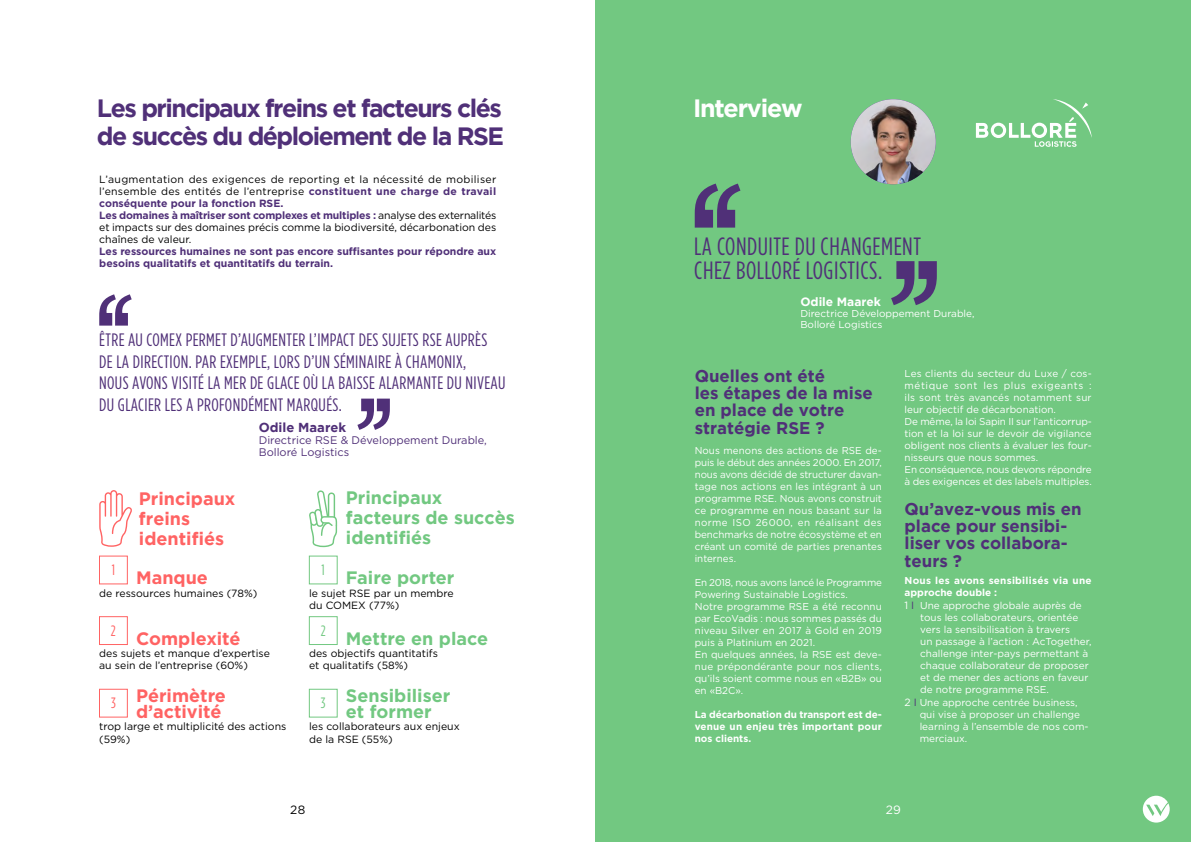
<style>
.page{position:relative;width:1191px;height:842px;background:#fff}
.page>*{position:absolute;margin:0;border:0;box-sizing:border-box;transform-origin:0 0}
.t1{font:700 25px/28px "Gotham";letter-spacing:-.06em;color:#503078}
.t2{font:25px/24px "Gotham Condensed";letter-spacing:.02em;color:#503078}
.t3{font:700 25px "Gotham";letter-spacing:-.05em;color:#fff}
.t4{font:18px/21.6px "Gotham Condensed";letter-spacing:.02em;color:#503078}
.t5{font:700 18px/16px "Gotham";color:#72c881}
.t6{font:700 18px/20px "Gotham";color:#72c881}
.t7{font:700 18px/16px "Gotham";color:#ff6363}
.t8{font:700 18px/20px "Gotham";color:#ff6363}
.t9{font:700 17px/17.3px "Gotham";color:#503078}
.t10{font:15px "Gotham Condensed";color:#ff6363}
.t11{font:15px "Gotham Condensed";color:#72c881}
.t12{font:700 13px "Gotham";color:#503078}
.t13{font:700 12px "Gotham";color:#fff}
.t14{font:12px "Gotham";color:#000}
.t15{font:12px "Gotham";color:#fff}
.t16{font:11px/12px "Gotham";color:#503078}
.t17{font:10.5px/12px "Gotham";color:#000}
.t18{font:700 10.5px/12px "Gotham";color:#503078}
.t19{font:10px/12px "Gotham";color:#fff}
.t20{font:700 10px/12px "Gotham";letter-spacing:.02em;color:#fff}
.s1{font-weight:700;color:#503078}
.s2{font-size:10.5px}
.s3{font-size:10.5px;color:#503078}
</style>
<div class="page">
<div style="left:595px;top:0;width:596px;height:842px;background:#72c881"></div>
<img style="left:850px;top:99px;width:85px;height:85px;border-radius:43px">
<svg style="left:975px;top:99px;width:116px;height:48px"></svg>
<svg style="left:99px;top:490px;width:33px;height:57px"></svg>
<div style="left:99px;top:556px;width:29px;height:28px;border:1px solid #ff6363"></div>
<div style="left:99px;top:616px;width:29px;height:29px;border:1px solid #ff6363"></div>
<div style="left:99px;top:689px;width:29px;height:28px;border:1px solid #ff6363"></div>
<svg style="left:309px;top:490px;width:28px;height:57px"></svg>
<div style="left:309px;top:556px;width:28px;height:28px;border:1px solid #72c881"></div>
<div style="left:309px;top:616px;width:28px;height:29px;border:1px solid #72c881"></div>
<div style="left:309px;top:689px;width:28px;height:28px;border:1px solid #72c881"></div>
<svg style="left:694px;top:184px;width:46px;height:44px"></svg>
<svg style="left:891px;top:261px;width:45px;height:44px"></svg>
<svg style="left:357px;top:399px;width:33px;height:31px"></svg>
<svg style="left:99px;top:294px;width:33px;height:32px"></svg>
<svg style="left:1142px;top:796px;width:27px;height:26px"></svg>
<h1 class="t1" style="left:97px;top:94px;width:409px">Les principaux freins et facteurs clés de succès du déploiement de la RSE</h1>
<p class="t17" style="left:99px;top:173px;width:399px">L’augmentation des exigences de reporting et la nécessité de mobiliser l’ensemble des entités de l’entreprise <span class="s1">constituent une charge de travail conséquente pour la fonction RSE.<br>Les domaines à maîtriser sont complexes et multiples :</span> analyse des externalités et impacts sur des domaines précis comme la biodiversité, décarbonation des chaînes de valeur.</p>
<p class="t18" style="left:99px;top:245px;width:398px">Les ressources humaines ne sont pas encore suffisantes pour répondre aux besoins qualitatifs et quantitatifs du terrain.</p>
<h2 class="t4" style="left:99px;top:329px;width:407px">ÊTRE AU COMEX PERMET D’AUGMENTER L’IMPACT DES SUJETS RSE AUPRÈS<br>DE LA DIRECTION. PAR EXEMPLE, LORS D’UN SÉMINAIRE À CHAMONIX,<br>NOUS AVONS VISITÉ LA MER DE GLACE OÙ LA BAISSE ALARMANTE DU NIVEAU DU GLACIER LES A PROFONDÉMENT MARQUÉS.</h2>
<h3 class="t12" style="left:259px;top:419px;width:89px">Odile Maarek</h3>
<p class="t16" style="left:259px;top:433px;width:230px">Directrice RSE &amp; Développement Durable,<br>Bolloré Logistics</p>
<h2 class="t8" style="left:139px;top:488px;width:98px">Principaux freins identifiés</h2>
<h2 class="t7" style="left:136px;top:570px;width:73px">Manque</h2>
<p class="t17" style="left:99px;top:587px;width:160px">de ressources humaines (78%)</p>
<h3 class="t10" style="left:112px;top:561px;width:5px">1</h3>
<h2 class="t6" style="left:346px;top:487px;width:170px">Principaux facteurs de succès identifiés</h2>
<h2 class="t5" style="left:346px;top:570px;width:110px">Faire porter</h2>
<p class="t17" style="left:309px;top:587px;width:146px;line-height:12.5px">le sujet RSE par un membre du COMEX (77%)</p>
<h3 class="t11" style="left:322px;top:561px;width:5px">1</h3>
<h3 class="t10" style="left:111px;top:622px;width:6px">2</h3>
<h2 class="t7" style="left:136px;top:630px;width:106px">Complexité</h2>
<p class="t17" style="left:99px;top:647px;width:172px;line-height:12.5px">des sujets et manque d’expertise au sein de l’entreprise (60%)</p>
<h3 class="t11" style="left:321px;top:622px;width:6px">2</h3>
<h2 class="t5" style="left:346px;top:630px;width:144px">Mettre en place</h2>
<p class="t17" style="left:309px;top:647px;width:130px;line-height:12.5px">des objectifs quantitatifs et qualitatifs (58%)</p>
<h2 class="t7" style="left:136px;top:687px;width:91px">Périmètre d’activité</h2>
<p class="t17" style="left:99px;top:720px;width:189px;line-height:12.5px">trop large et multiplicité des actions (59%)</p>
<h3 class="t10" style="left:111px;top:695px;width:6px">3</h3>
<h2 class="t5" style="left:346px;top:687px;width:106px">Sensibiliser et former</h2>
<p class="t17" style="left:309px;top:720px;width:152px;line-height:12.5px">les collaborateurs aux enjeux de la RSE (55%)</p>
<h3 class="t11" style="left:321px;top:695px;width:6px">3</h3>
<h1 class="t3" style="left:693px;top:94px;width:111px">Interview</h1>
<h1 class="t2" style="left:694px;top:234px;width:228px">LA CONDUITE DU CHANGEMENT<br>CHEZ BOLLORÉ LOGISTICS.</h1>
<p class="t13" style="left:800px;top:295px;width:82px">Odile Maarek</p>
<p class="t19" style="left:800px;top:308px;width:176px;line-height:11px">Directrice Développement Durable,<br>Bolloré Logistics</p>
<h3 class="t9" style="left:694px;top:367px;width:179px">Quelles ont été<br>les étapes de la mise en place de votre stratégie RSE ?</h3>
<p class="t19" style="left:694px;top:444px;width:189px;text-align:justify">Nous menons des actions de RSE de&shy;puis le début des années 2000. En 2017, nous avons décidé de structurer davan&shy;tage nos actions en les intégrant à un programme RSE. Nous avons construit ce programme en nous basant sur la norme ISO 26000, en réalisant des benchmarks de notre écosystème et en créant un comité de parties prenantes internes.</p>
<p class="t19" style="left:694px;top:576px;width:189px">En 2018, nous avons lancé le Programme<br>Powering Sustainable Logistics.<br>Notre programme RSE a été reconnu par EcoVadis : nous sommes passés du niveau Silver en 2017 à Gold en 2019 puis à Platinium en 2021.<br>En quelques années, la RSE est deve&shy;nue prépondérante pour nos clients, qu’ils soient comme nous en «B2B» ou en «B2C».</p>
<p class="t20" style="left:694px;top:709px;width:189px;text-align:justify">La décarbonation du transport est de&shy;venue un enjeu très important pour nos clients.</p>
<p class="t19" style="left:904px;top:367px;width:189px">Les clients du secteur du Luxe / cos&shy;métique sont les plus exigeants : ils sont très avancés notamment sur leur objectif de décarbonation.<br>De même, la loi Sapin II sur l’anticorrup&shy;tion et la loi sur le devoir de vigilance obligent nos clients à évaluer les four&shy;nisseurs que nous sommes.<br>En conséquence, nous devons répondre à des exigences et des labels multiples.</p>
<h3 class="t9" style="left:904px;top:500px;width:178px">Qu’avez-vous mis en place pour sensibi&shy;liser vos collabora&shy;teurs ?</h3>
<p class="t20" style="left:904px;top:575px;width:189px">Nous les avons sensibilisés via une approche double :</p>
<p class="t19" style="left:920px;top:600px;width:173px;text-indent:-16px"><span class="s2">1</span> <span class="s3">I</span> Une approche globale auprès de tous les collaborateurs, orientée vers la sensibilisation à travers<br>un passage à l’action : AcTogether, challenge inter-pays permettant à chaque collaborateur de proposer et de mener des actions en faveur de notre programme RSE.</p>
<p class="t19" style="left:919px;top:697px;width:170px;text-indent:-15px"><span class="s2">2</span> <span class="s3">I</span> Une approche centrée business, qui vise à proposer un challenge learning à l’ensemble de nos com&shy;merciaux.</p>
<p class="t14" style="left:290px;top:802px;width:17px">28</p>
<p class="t15" style="left:885px;top:802px;width:17px">29</p>
</div>
